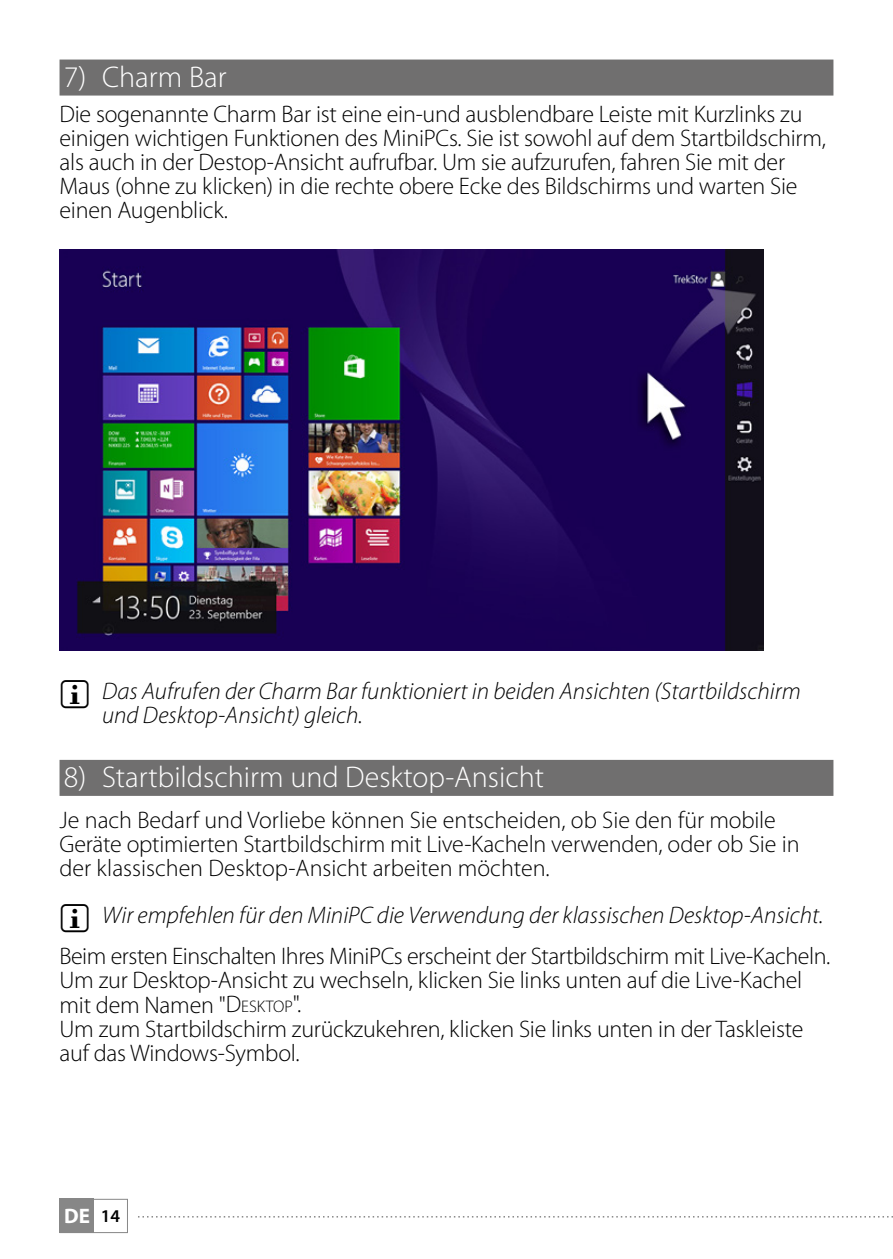
<style>
.page{position:relative;width:893px;height:1259px;background:#fff}
.page>*{position:absolute;margin:0;border:0;box-sizing:border-box;transform-origin:0 0}
.t1{font:300 30px "Myriad Pro";color:#fff}
.t2{font:300 24px/24px "Myriad Pro";letter-spacing:-.01em;color:#000}
.t3{font:italic 300 24px/24px "Myriad Pro";color:#000}
.t4{font:700 21px "Myriad Pro";color:#fff}
.s1{font-style:inherit}
.s2{font-size:16.8px}
.s3{font-weight:600;font-size:18px;color:#000}
</style>
<div class="page">
<div style="left:60px;top:1199px;width:34px;height:34px;background:#878787"></div>
<div style="left:60px;top:1199px;width:68px;height:34px;border:1px solid #878787"></div>
<svg style="left:138px;top:1216px;width:755px;height:1px"></svg>
<div style="left:60px;top:60px;width:773px;height:36px;background:#706f6f"></div>
<div style="left:60px;top:760px;width:773px;height:36px;background:#706f6f"></div>
<img style="left:60px;top:250px;width:704px;height:400px">
<p class="t1" style="left:64px;top:61px;width:164px">7) Charm Bar</p>
<p class="t2" style="left:60px;top:102px;width:768px">Die sogenannte Charm Bar ist eine ein-und ausblendbare Leiste mit Kurzlinks zu einigen wichtigen Funktionen des MiniPCs. Sie ist sowohl auf dem Startbildschirm, als auch in der Destop-Ansicht aufrufbar. Um sie aufzurufen, fahren Sie mit der Maus (ohne zu klicken) in die rechte obere Ecke des Bildschirms und warten Sie einen Augenblick.</p>
<p class="t3" style="left:102px;top:680px;width:700px">Das Aufrufen der Charm Bar funktioniert in beiden Ansichten (Startbildschirm und Desktop-Ansicht) gleich.</p>
<p class="t1" style="left:64px;top:761px;width:482px">8) Startbildschirm und Desktop-Ansicht</p>
<p class="t2" style="left:60px;top:809px;width:742px">Je nach Bedarf und Vorliebe können Sie entscheiden, ob Sie den für mobile<br>Geräte optimierten Startbildschirm mit Live-Kacheln verwenden, oder ob Sie in der klassischen Desktop-Ansicht arbeiten möchten.</p>
<p class="t3" style="left:102px;top:904px;width:723px">Wir empfehlen für den MiniPC die Verwendung der klassischen Desktop-Ansicht.</p>
<p class="t2" style="left:60px;top:945px;width:772px">Beim ersten Einschalten Ihres MiniPCs erscheint der Startbildschirm mit Live-Kacheln.<br>Um zur Desktop-Ansicht zu wechseln, klicken Sie links unten auf die Live-Kachel mit dem Namen "<span class="s1">D</span><span class="s2">ESKTOP</span>".<br>Um zum Startbildschirm zurückzukehren, klicken Sie links unten in der Taskleiste auf das Windows-Symbol.</p>
<p class="t4" style="left:64px;top:1202px;width:58px">DE <span class="s3">14</span></p>
</div>
